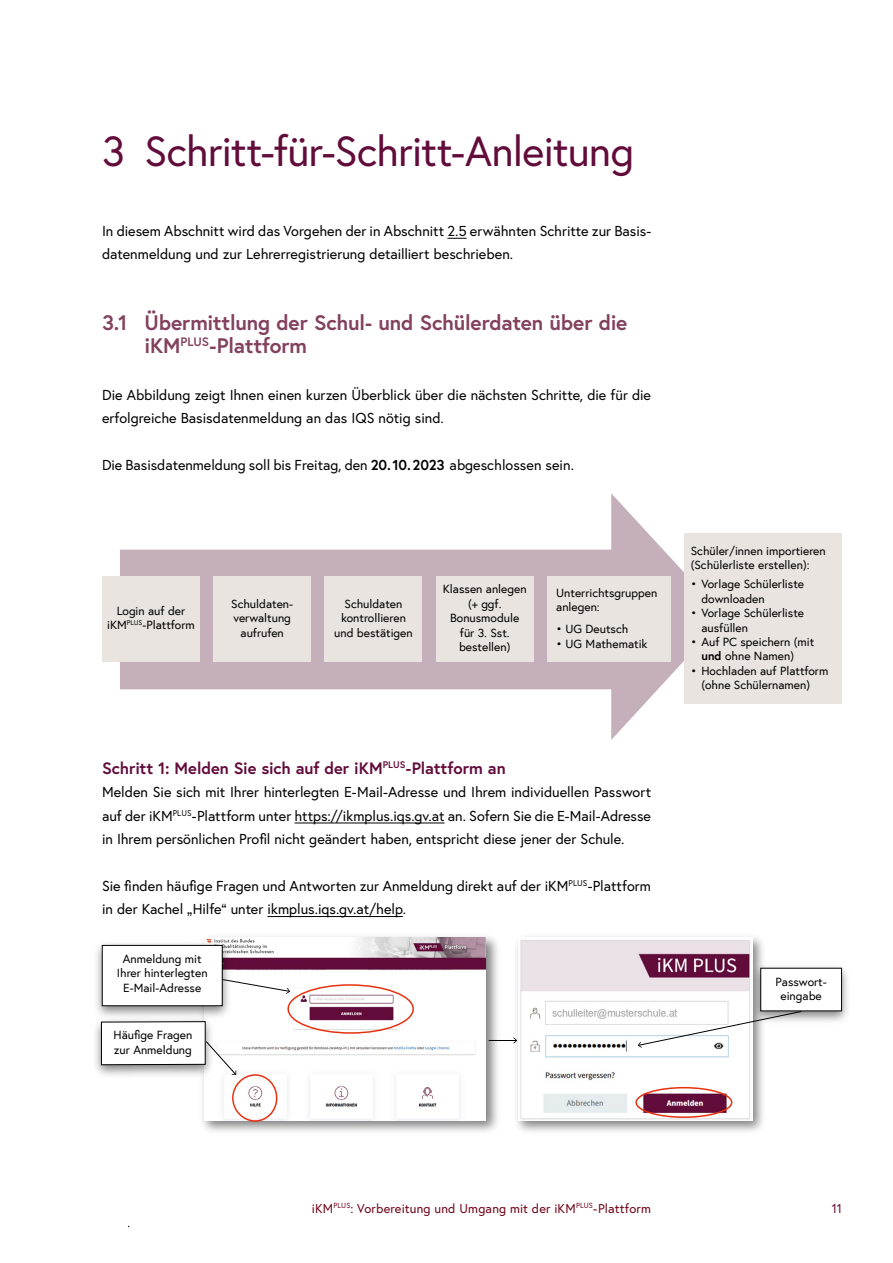
<style>
.page{position:relative;width:893px;height:1263px;background:#fff}
.page>*{position:absolute;margin:0;border:0;box-sizing:border-box;transform-origin:0 0}
.t1{font:42px "Europa Austria";letter-spacing:-.015em;color:#620c3b}
.t2{font:700 21px/23.4px "Europa Austria";letter-spacing:-.01em;color:#82415f}
.h4_ohne_Nummerierung{font:700 16.5px "Europa Austria";letter-spacing:-.005em;color:#620c3b}
.p_Abstand_danach{font:14.4px/23.4px "Europa Austria";color:#000}
.t3{font:12.75px "Europa Austria";letter-spacing:.015em;color:#6e0316}
.t4{font:12.75px "Europa Austria";color:#620c3b}
.t5{font:12px/14.4px "Europa Austria";color:#000}
.s1{font-weight:700}
</style>
<div class="page">
<svg style="left:447px;top:238px;width:20px;height:1px"></svg>
<hr style="left:295px;top:823px;width:149px;height:1px;background:#000">
<hr style="left:267px;top:916px;width:136px;height:1px;background:#000">
<svg style="left:120px;top:493px;width:564px;height:247px"></svg>
<div style="left:102px;top:576px;width:98px;height:85px;background:#e9e4df"></div>
<div style="left:213px;top:576px;width:98px;height:85px;background:#e9e4df"></div>
<div style="left:325px;top:576px;width:97px;height:85px;background:#e9e4df"></div>
<div style="left:436px;top:576px;width:98px;height:85px;background:#e9e4df"></div>
<div style="left:547px;top:576px;width:123px;height:85px;background:#e9e4df"></div>
<div style="left:684px;top:533px;width:157px;height:171px;background:#e9e4df"></div>
<img style="left:513px;top:936px;width:250px;height:196px">
<img style="left:519px;top:938px;width:233px;height:183px">
<img style="left:202px;top:936px;width:296px;height:196px">
<img style="left:204px;top:938px;width:282px;height:183px">
<img style="left:96px;top:936px;width:139px;height:87px">
<div style="left:102px;top:945px;width:120px;height:61px;background:#fff"></div>
<div style="left:102px;top:945px;width:120px;height:61px;border:1px solid #000"></div>
<div style="left:287px;top:984px;width:127px;height:50px;border:2px solid #e6310e;border-radius:50%"></div>
<svg style="left:221px;top:978px;width:69px;height:16px"></svg>
<img style="left:95px;top:1013px;width:124px;height:69px">
<div style="left:101px;top:1022px;width:104px;height:43px;background:#fff"></div>
<div style="left:101px;top:1021px;width:104px;height:44px;border:1px solid #000"></div>
<div style="left:232px;top:1074px;width:45px;height:48px;border:2px solid #e6310e;border-radius:50%"></div>
<img style="left:748px;top:959px;width:100px;height:63px">
<div style="left:761px;top:968px;width:80px;height:43px;background:#fff"></div>
<svg style="left:638px;top:1010px;width:164px;height:38px"></svg>
<svg style="left:489px;top:1037px;width:28px;height:6px"></svg>
<svg style="left:205px;top:1040px;width:32px;height:35px"></svg>
<div style="left:635px;top:1087px;width:97px;height:31px;border:2px solid #e6310e;border-radius:50%"></div>
<h1 class="t1" style="left:102px;top:124px;width:533px">3 Schritt-für-Schritt-Anleitung</h1>
<p class="p_Abstand_danach" style="left:102px;top:219px;width:551px">In diesem Abschnitt wird das Vorgehen der in Abschnitt 2.5 erwähnten Schritte zur Basis&shy;datenmeldung und zur Lehrerregistrierung detailliert beschrieben.</p>
<h2 class="t2" style="left:145px;top:310px;width:484px;text-indent:-43px">3.1 Übermittlung der Schul- und Schülerdaten über die iKM<sup>PLUS</sup>-Plattform</h2>
<p class="p_Abstand_danach" style="left:102px;top:383px;width:550px">Die Abbildung zeigt Ihnen einen kurzen Überblick über die nächsten Schritte, die für die erfolgreiche Basisdatenmeldung an das IQS nötig sind.</p>
<p class="p_Abstand_danach" style="left:102px;top:453px;width:473px">Die Basisdatenmeldung soll bis Freitag, den <span class="s1">20. 10.2023</span> abgeschlossen sein.</p>
<p class="t5" style="left:107px;top:603px;width:89px;text-align:center">Login auf der iKM<sup>PLUS</sup>-Plattform</p>
<p class="t5" style="left:231px;top:596px;width:63px;text-align:center">Schuldaten&shy;verwaltung aufrufen</p>
<p class="t5" style="left:334px;top:596px;width:80px;text-align:center">Schuldaten kontrollieren und bestätigen</p>
<p class="t5" style="left:443px;top:582px;width:85px;text-align:center">Klassen anlegen (+ ggf.<br>Bonusmodule für 3. Sst. bestellen)</p>
<p class="t5" style="left:556px;top:585px;width:103px">Unterrichtsgruppen anlegen:</p>
<p class="t5" style="left:556px;top:621px;width:74px">• UG Deutsch</p>
<p class="t5" style="left:556px;top:636px;width:93px">• UG Mathematik</p>
<h2 class="h4_ohne_Nummerierung" style="left:102px;top:757px;width:405px">Schritt 1: Melden Sie sich auf der iKM<sup>PLUS</sup>-Plattform an</h2>
<p class="p_Abstand_danach" style="left:102px;top:780px;width:551px;text-align:justify">Melden Sie sich mit Ihrer hinterlegten E-Mail-Adresse und Ihrem individuellen Passwort auf der iKM<sup>PLUS</sup>-Plattform unter https://ikmplus.iqs.gv.at an. Sofern Sie die E-Mail-Adresse in Ihrem persönlichen Profil nicht geändert haben, entspricht diese jener der Schule.</p>
<p class="p_Abstand_danach" style="left:102px;top:874px;width:551px">Sie finden häufige Fragen und Antworten zur Anmeldung direkt auf der iKM<sup>PLUS</sup>-Plattform in der Kachel „Hilfe“ unter ikmplus.iqs.gv.at/help.</p>
<p class="t5" style="left:117px;top:951px;width:92px;text-align:center">Anmeldung mit<br>Ihrer hinterlegten<br>E-Mail-Adresse</p>
<p class="t5" style="left:114px;top:1028px;width:80px">Häufige Fragen zur Anmeldung</p>
<p class="t5" style="left:691px;top:543px;width:136px">Schüler/innen importieren (Schülerliste erstellen):</p>
<p class="t5" style="left:701px;top:577px;width:104px;text-indent:-11px">• Vorlage Schülerliste downloaden</p>
<p class="t5" style="left:701px;top:606px;width:104px;text-indent:-11px">• Vorlage Schülerliste ausfüllen</p>
<p class="t5" style="left:701px;top:634px;width:114px;text-indent:-11px">• Auf PC speichern (mit <span class="s1">und</span> ohne Namen)</p>
<p class="t5" style="left:701px;top:663px;width:128px;text-indent:-11px">• Hochladen auf Plattform (ohne Schülernamen)</p>
<p class="t5" style="left:775px;top:974px;width:53px;text-align:center">Passwort&shy;eingabe</p>
<p class="t3" style="left:312px;top:1200px;width:341px">iKM<sup>PLUS</sup>: Vorbereitung und Umgang mit der iKM<sup>PLUS</sup>-Plattform</p>
<p class="t4" style="left:832px;top:1200px;width:12px">11</p>
</div>
